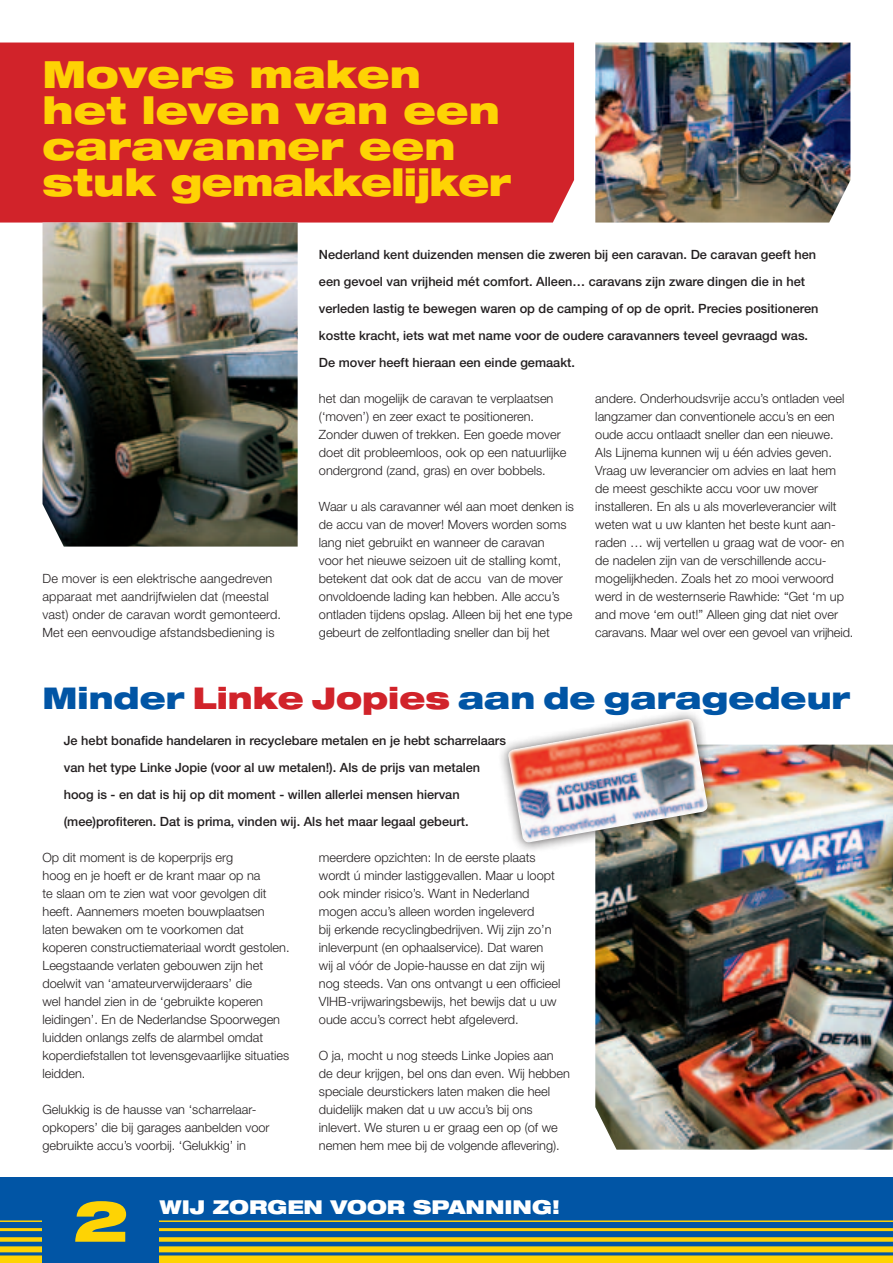
<style>
.page{position:relative;width:893px;height:1263px;background:#fff}
.page>*{position:absolute;margin:0;border:0;box-sizing:border-box;transform-origin:0 0}
.t1{font:900 expanded 57px "Helvetica Neue LT Std";color:#fed304}
.t2{font:900 expanded 37.5px/36px "Helvetica Neue LT Std";color:#fed304}
.t3{font:900 expanded 30px "Helvetica Neue LT Std";color:#0155a5}
.t4{font:900 expanded 19.2px "Helvetica Neue LT Std";color:#fff}
.t5{font:300 12.75px/18px "Helvetica Neue LT Std";color:#231f20}
.t6{font:500 12.75px/27px "Helvetica Neue LT Std";color:#231f20}
.s1{color:#d1232a}
</style>
<div class="page">
<img style="left:595px;top:43px;width:255px;height:180px">
<div style="left:0;top:43px;width:574px;height:180px;background:#d1232a"></div>
<img style="left:595px;top:745px;width:298px;height:405px">
<div style="left:0;top:1178px;width:893px;height:85px;background:#0155a5"></div>
<div style="left:0;top:1237px;width:893px;height:5px;background:#fed304"></div>
<hr style="left:0;top:1228px;width:893px;height:3px;background:#fed304">
<hr style="left:0;top:1220px;width:893px;height:2px;background:#fed304">
<div style="left:0;top:1246px;width:893px;height:6px;background:#fed304"></div>
<div style="left:0;top:1255px;width:893px;height:8px;background:#fed304"></div>
<div style="left:43px;top:1178px;width:116px;height:85px;background:#0155a5"></div>
<div style="left:496px;top:707px;width:222px;height:146px;background:#231f20;opacity:.75"></div>
<img style="left:507px;top:719px;width:201px;height:124px">
<img style="left:43px;top:223px;width:255px;height:324px">
<h2 class="t2" style="left:43px;top:55px;width:470px">Movers maken het leven van een caravanner een stuk gemakkelijker</h2>
<p class="t5" style="left:43px;top:569px;width:240px">De mover is een elektrische aangedreven apparaat met aandrijfwielen dat (meestal vast) onder de caravan wordt gemonteerd.<br>Met een eenvoudige afstandsbediening is</p>
<p class="t6" style="left:319px;top:240px;width:501px">Nederland kent duizenden mensen die zweren bij een caravan. De caravan geeft hen een gevoel van vrijheid mét comfort. Alleen… caravans zijn zware dingen die in het verleden lastig te bewegen waren op de camping of op de oprit. Precies positioneren kostte kracht, iets wat met name voor de oudere caravanners teveel gevraagd was.<br>De mover heeft hieraan een einde gemaakt.</p>
<p class="t5" style="left:319px;top:389px;width:249px">het dan mogelijk de caravan te verplaatsen (‘moven’) en zeer exact te positioneren.<br>Zonder duwen of trekken. Een goede mover doet dit probleemloos, ook op een natuurlijke ondergrond (zand, gras) en over bobbels.</p>
<p class="t5" style="left:319px;top:497px;width:257px">Waar u als caravanner wél aan moet denken is de accu van de mover! Movers worden soms lang niet gebruikt en wanneer de caravan<br>voor het nieuwe seizoen uit de stalling komt, betekent dat ook dat de accu van de mover onvoldoende lading kan hebben. Alle accu’s ontladen tijdens opslag. Alleen bij het ene type gebeurt de zelfontlading sneller dan bij het</p>
<p class="t5" style="left:595px;top:389px;width:260px">andere. Onderhoudsvrije accu’s ontladen veel langzamer dan conventionele accu’s en een oude accu ontlaadt sneller dan een nieuwe.<br>Als Lijnema kunnen wij u één advies geven.<br>Vraag uw leverancier om advies en laat hem<br>de meest geschikte accu voor uw mover installeren. En als u als moverleverancier wilt weten wat u uw klanten het beste kunt aan&shy;raden … wij vertellen u graag wat de voor- en de nadelen zijn van de verschillende accu&shy;mogelijkheden. Zoals het zo mooi verwoord werd in de westernserie Rawhide: “Get ‘m up and move ‘em out!” Alleen ging dat niet over caravans. Maar wel over een gevoel van vrijheid.</p>
<h3 class="t3" style="left:43px;top:678px;width:809px">Minder <span class="s1">Linke Jopies</span> aan de garagedeur</h3>
<p class="t6" style="left:64px;top:726px;width:444px">Je hebt bonafide handelaren in recyclebare metalen en je hebt scharrelaars van het type Linke Jopie (voor al uw metalen!). Als de prijs van metalen hoog is - en dat is hij op dit moment - willen allerlei mensen hiervan (mee)profiteren. Dat is prima, vinden wij. Als het maar legaal gebeurt.</p>
<p class="t5" style="left:43px;top:848px;width:249px">Op dit moment is de koperprijs erg<br>hoog en je hoeft er de krant maar op na<br>te slaan om te zien wat voor gevolgen dit heeft. Aannemers moeten bouwplaatsen laten bewaken om te voorkomen dat koperen constructiemateriaal wordt gestolen.<br>Leegstaande verlaten gebouwen zijn het doelwit van ‘amateurverwijderaars’ die<br>wel handel zien in de ‘gebruikte koperen leidingen’. En de Nederlandse Spoorwegen luidden onlangs zelfs de alarmbel omdat koperdiefstallen tot levensgevaarlijke situaties leidden.</p>
<p class="t5" style="left:43px;top:1100px;width:228px">Gelukkig is de hausse van ‘scharrelaar&shy;opkopers’ die bij garages aanbelden voor gebruikte accu’s voorbij. ‘Gelukkig’ in</p>
<p class="t5" style="left:319px;top:848px;width:243px">meerdere opzichten: In de eerste plaats wordt ú minder lastiggevallen. Maar u loopt ook minder risico’s. Want in Nederland mogen accu’s alleen worden ingeleverd<br>bij erkende recyclingbedrijven. Wij zijn zo’n inleverpunt (en ophaalservice). Dat waren wij al vóór de Jopie-hausse en dat zijn wij nog steeds. Van ons ontvangt u een officieel VIHB-vrijwaringsbewijs, het bewijs dat u uw oude accu’s correct hebt afgeleverd.</p>
<p class="t5" style="left:319px;top:1046px;width:253px">O ja, mocht u nog steeds Linke Jopies aan de deur krijgen, bel ons dan even. Wij hebben speciale deurstickers laten maken die heel duidelijk maken dat u uw accu’s bij ons inlevert. We sturen u er graag een op (of we nemen hem mee bij de volgende aflevering).</p>
<h1 class="t1" style="left:74px;top:1184px;width:56px">2</h1>
<h3 class="t4" style="left:159px;top:1195px;width:402px">WIJ ZORGEN VOOR SPANNING!</h3>
</div>
